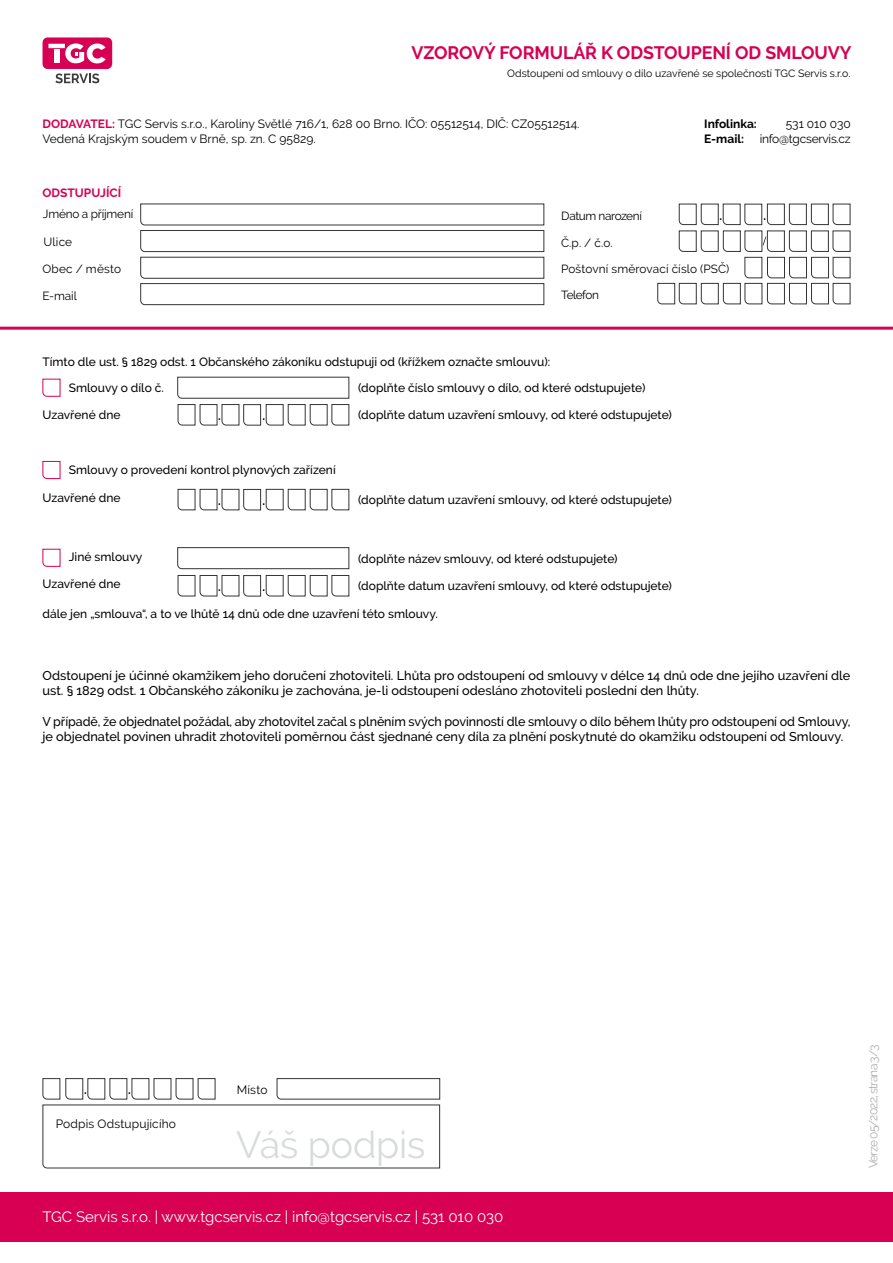
<style>
.page{position:relative;width:893px;height:1263px;background:#fff}
.page>*{position:absolute;margin:0;border:0;box-sizing:border-box;transform-origin:0 0}
.t1{font:37.5px "Raleway";letter-spacing:-.005em;color:#d8dbdc}
.t2{font:700 18px "Raleway";letter-spacing:-.005em;color:#d70053}
.t3{font:15px "Raleway";color:#fff}
.t4{font:500 12.75px/15.3px "Raleway";color:#000}
.t5{font:500 12px "Raleway";color:#000}
.t6{font:12px "Raleway";color:#000}
.t7{font:12px "Raleway";letter-spacing:-.07em;color:#aeafb2}
.t8{font:700 12px "Raleway";color:#000}
.t9{font:12px "Raleway";letter-spacing:-.02em;color:#000}
.t10{font:700 12px "Raleway";color:#d70053}
.t11{font:11.85px "Raleway";letter-spacing:-.005em;color:#000}
.t12{font:11.85px "Raleway";letter-spacing:-.025em;color:#000}
.t13{font:700 11.85px "Raleway";color:#000}
.t14{font:11.85px "Raleway";letter-spacing:.02em;color:#000}
.t15{font:11.85px "Raleway";letter-spacing:-.05em;color:#000}
.t16{font:10.5px "Raleway";color:#000}
.s1{font-weight:700;color:#d70053}
</style>
<div class="page">
<div style="left:43px;top:37px;width:69px;height:32px;background:#d70053;border-radius:5px"></div>
<svg style="left:48px;top:43px;width:58px;height:20px"></svg>
<svg style="left:55px;top:73px;width:44px;height:10px"></svg>
<svg style="left:42px;top:1078px;width:398px;height:91px"></svg>
<hr style="left:0;top:327px;width:893px;height:3px;background:#d70053">
<svg style="left:177px;top:547px;width:173px;height:22px"></svg>
<svg style="left:42px;top:378px;width:19px;height:19px"></svg>
<svg style="left:42px;top:461px;width:19px;height:18px"></svg>
<svg style="left:42px;top:548px;width:19px;height:19px"></svg>
<svg style="left:177px;top:376px;width:173px;height:50px"></svg>
<svg style="left:177px;top:489px;width:173px;height:22px"></svg>
<svg style="left:177px;top:575px;width:173px;height:22px"></svg>
<svg style="left:140px;top:203px;width:405px;height:102px"></svg>
<svg style="left:657px;top:203px;width:194px;height:102px"></svg>
<div style="left:0;top:1192px;width:893px;height:50px;background:#d70053"></div>
<p class="t2" style="left:411px;top:42px;width:441px">VZOROVÝ FORMULÁŘ K ODSTOUPENÍ OD SMLOUVY</p>
<p class="t16" style="left:507px;top:68px;width:345px">Odstoupení od smlouvy o dílo uzavřené se společností TGC Servis s.r.o.</p>
<p class="t6" style="left:43px;top:117px;width:538px"><span class="s1">DODAVATEL:</span> TGC Servis s.r.o., Karolíny Světlé 716/1, 628 00 Brno. IČO: 05512514, DIČ: CZ05512514.</p>
<p class="t6" style="left:43px;top:132px;width:275px">Vedená Krajským soudem v Brně, sp. zn. C 95829.</p>
<p class="t10" style="left:43px;top:186px;width:80px">ODSTUPUJÍCÍ</p>
<p class="t11" style="left:43px;top:207px;width:92px">Jméno a příjmení</p>
<p class="t11" style="left:43px;top:235px;width:30px">Ulice</p>
<p class="t12" style="left:561px;top:209px;width:82px">Datum narození</p>
<p class="t11" style="left:561px;top:236px;width:53px">Č.p. / č.o.</p>
<p class="t8" style="left:704px;top:117px;width:54px">Infolinka:</p>
<p class="t6" style="left:786px;top:117px;width:67px">531 010 030</p>
<p class="t8" style="left:704px;top:132px;width:41px">E-mail:</p>
<p class="t9" style="left:760px;top:132px;width:93px">info@tgcservis.cz</p>
<p class="t13" style="left:719px;top:209px;width:4px">.</p>
<p class="t13" style="left:763px;top:209px;width:4px">.</p>
<p class="t14" style="left:43px;top:261px;width:80px">Obec / město</p>
<p class="t11" style="left:43px;top:288px;width:36px">E-mail</p>
<p class="t11" style="left:561px;top:262px;width:170px">Poštovní směrovací číslo (PSČ)</p>
<p class="t15" style="left:561px;top:288px;width:39px">Telefon</p>
<p class="t5" style="left:43px;top:355px;width:509px">Tímto dle ust. § 1829 odst. 1 Občanského zákoníku odstupuji od (křížkem označte smlouvu):</p>
<p class="t5" style="left:69px;top:381px;width:97px">Smlouvy o dílo č.</p>
<p class="t5" style="left:358px;top:381px;width:289px">(doplňte číslo smlouvy o dílo, od které odstupujete)</p>
<p class="t5" style="left:43px;top:408px;width:80px">Uzavřené dne</p>
<p class="t13" style="left:218px;top:409px;width:4px">.</p>
<p class="t13" style="left:262px;top:409px;width:4px">.</p>
<p class="t5" style="left:69px;top:463px;width:268px">Smlouvy o provedení kontrol plynových zařízení</p>
<p class="t5" style="left:43px;top:491px;width:80px">Uzavřené dne</p>
<p class="t5" style="left:69px;top:550px;width:75px">Jiné smlouvy</p>
<p class="t5" style="left:43px;top:576px;width:80px">Uzavřené dne</p>
<p class="t13" style="left:218px;top:494px;width:4px">.</p>
<p class="t13" style="left:262px;top:494px;width:4px">.</p>
<p class="t13" style="left:218px;top:580px;width:4px">.</p>
<p class="t13" style="left:262px;top:580px;width:4px">.</p>
<p class="t5" style="left:358px;top:408px;width:315px">(doplňte datum uzavření smlouvy, od které odstupujete)</p>
<p class="t5" style="left:358px;top:493px;width:315px">(doplňte datum uzavření smlouvy, od které odstupujete)</p>
<p class="t5" style="left:358px;top:551px;width:261px">(doplňte název smlouvy, od které odstupujete)</p>
<p class="t5" style="left:358px;top:579px;width:315px">(doplňte datum uzavření smlouvy, od které odstupujete)</p>
<p class="t5" style="left:43px;top:607px;width:397px">dále jen „smlouva“, a to ve lhůtě 14 dnů ode dne uzavření této smlouvy.</p>
<p class="t4" style="left:43px;top:668px;width:809px">Odstoupení je účinné okamžikem jeho doručení zhotoviteli. Lhůta pro odstoupení od smlouvy v délce 14 dnů ode dne jejího uzavření dle ust. § 1829 odst. 1 Občanského zákoníku je zachována, je-li odstoupení odesláno zhotoviteli poslední den lhůty.</p>
<p class="t4" style="left:43px;top:714px;width:809px">V případě, že objednatel požádal, aby zhotovitel začal s plněním svých povinností dle smlouvy o dílo během lhůty pro odstoupení od Smlouvy, je objednatel povinen uhradit zhotoviteli poměrnou část sjednané ceny díla za plnění poskytnuté do okamžiku odstoupení od Smlouvy.</p>
<p class="t13" style="left:84px;top:1083px;width:4px">.</p>
<p class="t13" style="left:128px;top:1083px;width:4px">.</p>
<p class="t6" style="left:237px;top:1083px;width:32px">Místo</p>
<p class="t6" style="left:56px;top:1116px;width:122px">Podpis Odstupujícího</p>
<p class="t1" style="left:236px;top:1123px;width:191px">Váš podpis</p>
<p class="t3" style="left:43px;top:1208px;width:462px">TGC Servis s.r.o. | www.tgcservis.cz | info@tgcservis.cz | 531 010 030</p>
<p class="t7" style="left:866px;top:1168px;width:125px;rotate:-90deg">Verze 05/2022, strana 3/3</p>
</div>
